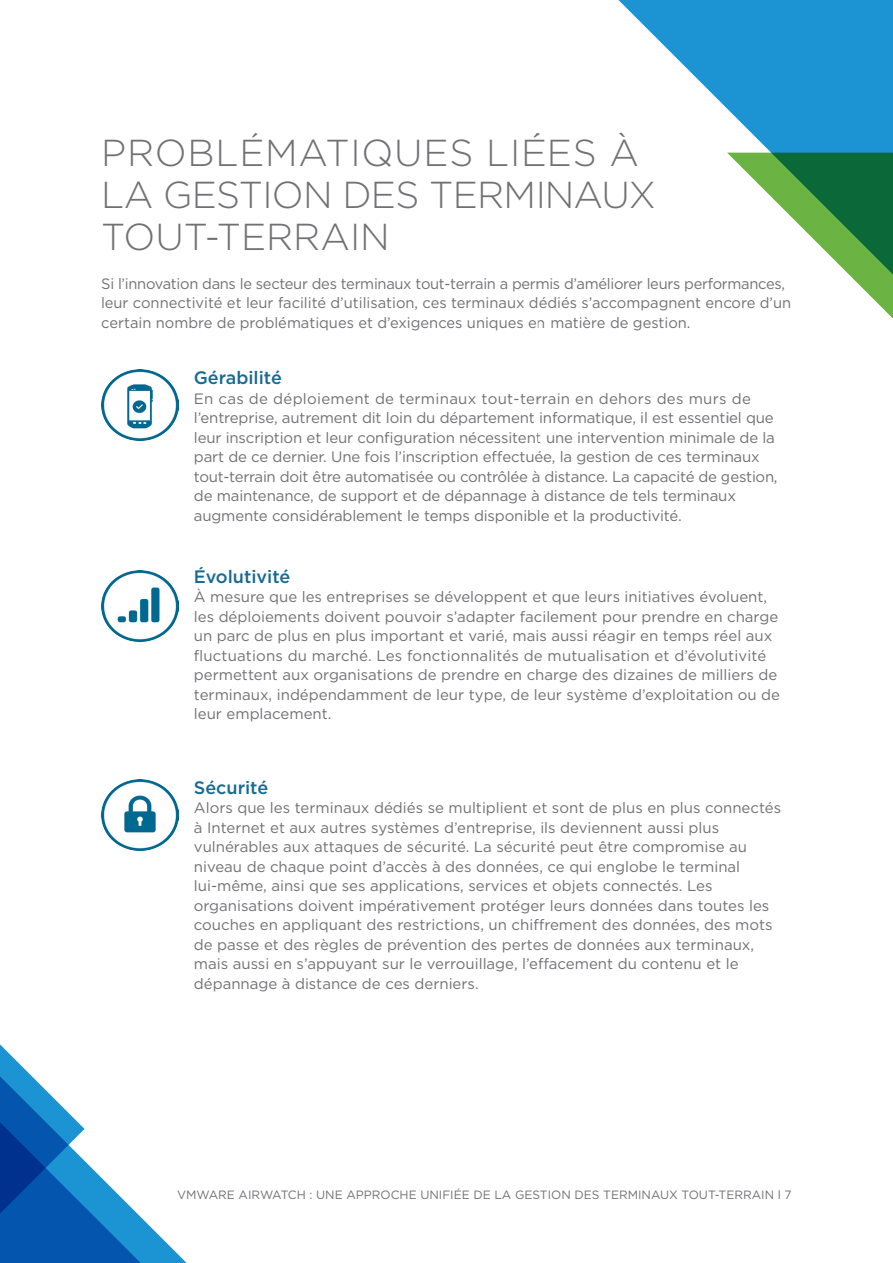
<style>
.page{position:relative;width:893px;height:1263px;background:#fff}
.page>*{position:absolute;margin:0;border:0;box-sizing:border-box;transform-origin:0 0}
.t1{font:300 37.5px/42px "Gotham";color:#717074}
.t2{font:500 18px "Gotham";color:#186a91}
.body{font:15px/19.5px "Gotham";color:#717074}
.body-2{font:12px "Gotham";color:#717074}
</style>
<div class="page">
<svg style="left:85px;top:779px;width:102px;height:484px"></svg>
<svg style="left:0;top:1044px;width:85px;height:219px"></svg>
<img style="left:101px;top:370px;width:78px;height:71px">
<img style="left:101px;top:570px;width:78px;height:71px">
<img style="left:101px;top:780px;width:78px;height:71px">
<svg style="left:618px;top:0;width:275px;height:153px;fill:#1c94d3"></svg>
<svg style="left:727px;top:153px;width:166px;height:166px"></svg>
<p class="t1" style="left:101px;top:131px;width:556px">PROBLÉMATIQUES LIÉES À<br>LA GESTION DES TERMINAUX<br>TOUT-TERRAIN</p>
<p class="body" style="left:101px;top:273px;width:691px">Si l’innovation dans le secteur des terminaux tout-terrain a permis d’améliorer leurs performances, leur connectivité et leur facilité d’utilisation, ces terminaux dédiés s’accompagnent encore d’un certain nombre de problématiques et d’exigences uniques en matière de gestion.</p>
<p class="t2" style="left:194px;top:366px;width:90px">Gérabilité</p>
<p class="body" style="left:194px;top:388px;width:585px">En cas de déploiement de terminaux tout-terrain en dehors des murs de l’entreprise, autrement dit loin du département informatique, il est essentiel que leur inscription et leur configuration nécessitent une intervention minimale de la part de ce dernier. Une fois l’inscription effectuée, la gestion de ces terminaux tout-terrain doit être automatisée ou contrôlée à distance. La capacité de gestion, de maintenance, de support et de dépannage à distance de tels terminaux augmente considérablement le temps disponible et la productivité.</p>
<p class="t2" style="left:194px;top:564px;width:98px">Évolutivité</p>
<p class="body" style="left:194px;top:587px;width:588px">À mesure que les entreprises se développent et que leurs initiatives évoluent, les déploiements doivent pouvoir s’adapter facilement pour prendre en charge un parc de plus en plus important et varié, mais aussi réagir en temps réel aux fluctuations du marché. Les fonctionnalités de mutualisation et d’évolutivité permettent aux organisations de prendre en charge des dizaines de milliers de terminaux, indépendamment de leur type, de leur système d’exploitation ou de leur emplacement.</p>
<p class="t2" style="left:194px;top:776px;width:76px">Sécurité</p>
<p class="body" style="left:194px;top:798px;width:589px">Alors que les terminaux dédiés se multiplient et sont de plus en plus connectés à Internet et aux autres systèmes d’entreprise, ils deviennent aussi plus vulnérables aux attaques de sécurité. La sécurité peut être compromise au niveau de chaque point d’accès à des données, ce qui englobe le terminal lui-même, ainsi que ses applications, services et objets connectés. Les organisations doivent impérativement protéger leurs données dans toutes les couches en appliquant des restrictions, un chiffrement des données, des mots de passe et des règles de prévention des pertes de données aux terminaux, mais aussi en s’appuyant sur le verrouillage, l’effacement du contenu et le dépannage à distance de ces derniers.</p>
<p class="body-2" style="left:177px;top:1187px;width:616px">VMWARE AIRWATCH : UNE APPROCHE UNIFIÉE DE LA GESTION DES TERMINAUX TOUT-TERRAIN l 7</p>
</div>
